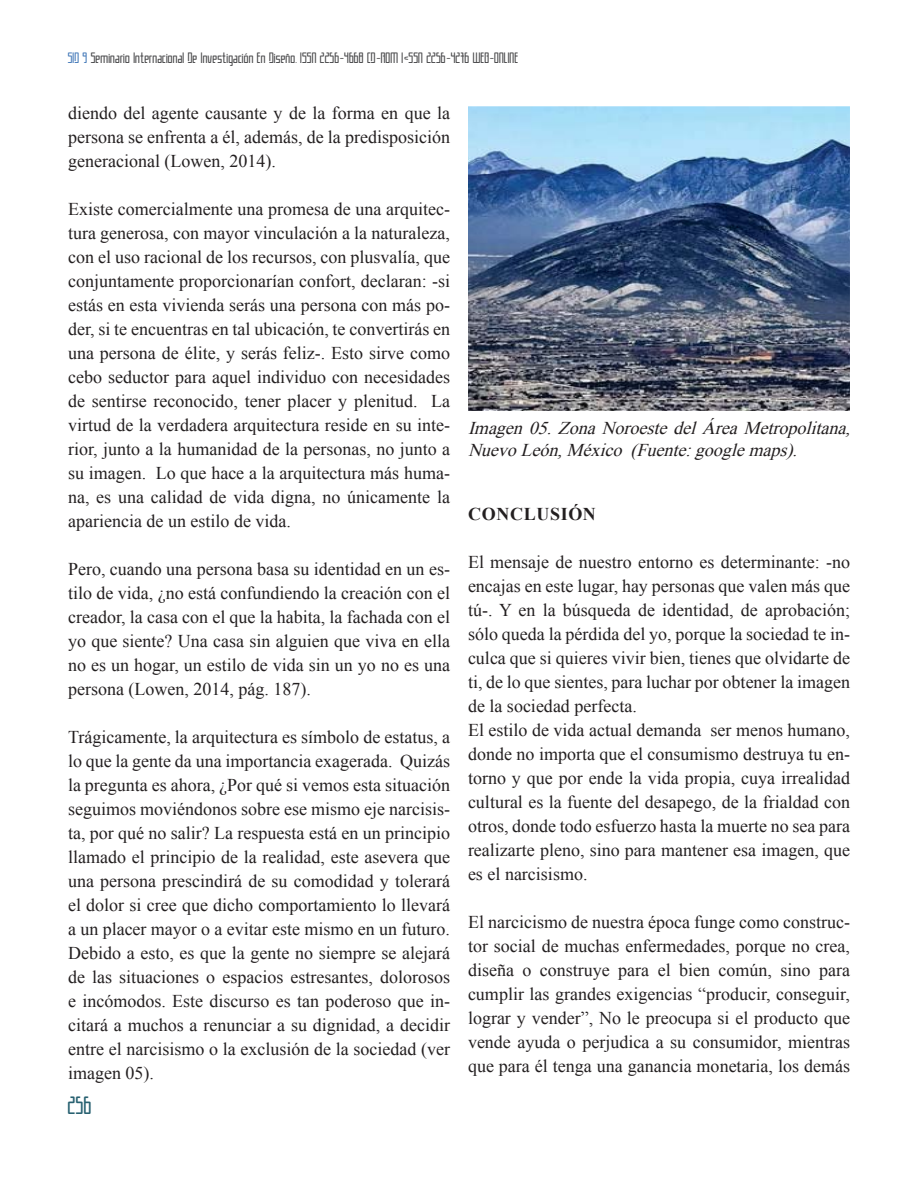
<style>
.page{position:relative;width:918px;height:1188px;background:#fff}
.page>*{position:absolute;margin:0;border:0;box-sizing:border-box;transform-origin:0 0}
.t1{font:22.5px "TALLER11";color:#286171}
.t2{font:18px/24px "Times New Roman";color:#231f20;text-align:justify}
.t3{font:italic 18px/21.6px "Times New Roman";color:#231f20}
.t4{font:700 18px "Times New Roman";letter-spacing:.035em;color:#231f20}
.t5{font:13.5px "TALLER11";color:#4a4a4c}
.s1{color:#457ab9}
</style>
<div class="page">
<img style="left:468px;top:106px;width:382px;height:305px">
<p class="t5" style="left:68px;top:51px;width:452px"><span class="s1">SID 9</span> Seminario Internacional De Investigación En Diseño. ISSN 2256-4668 CD-ROM I&lt;SSN 2256-4276 WEB-ONLINE</p>
<p class="t2" style="left:68px;top:101px;width:384px">diendo del agente causante y de la forma en que la persona se enfrenta a él, además, de la predisposición generacional (Lowen, 2014).</p>
<p class="t2" style="left:68px;top:197px;width:384px">Existe comercialmente una promesa de una arquitec&shy;tura generosa, con mayor vinculación a la naturaleza, con el uso racional de los recursos, con plusvalía, que conjuntamente proporcionarían confort, declaran: -si estás en esta vivienda serás una persona con más po&shy;der, si te encuentras en tal ubicación, te convertirás en una persona de élite, y serás feliz-. Esto sirve como cebo seductor para aquel individuo con necesidades de sentirse reconocido, tener placer y plenitud. La virtud de la verdadera arquitectura reside en su inte&shy;rior, junto a la humanidad de la personas, no junto a su imagen. Lo que hace a la arquitectura más huma&shy;na, es una calidad de vida digna, no únicamente la apariencia de un estilo de vida.</p>
<p class="t2" style="left:68px;top:557px;width:384px">Pero, cuando una persona basa su identidad en un es&shy;tilo de vida, ¿no está confundiendo la creación con el creador, la casa con el que la habita, la fachada con el yo que siente? Una casa sin alguien que viva en ella no es un hogar, un estilo de vida sin un yo no es una persona (Lowen, 2014, pág. 187).</p>
<p class="t2" style="left:68px;top:725px;width:384px">Trágicamente, la arquitectura es símbolo de estatus, a lo que la gente da una importancia exagerada. Quizás la pregunta es ahora, ¿Por qué si vemos esta situación seguimos moviéndonos sobre ese mismo eje narcisis&shy;ta, por qué no salir? La respuesta está en un principio llamado el principio de la realidad, este asevera que una persona prescindirá de su comodidad y tolerará el dolor si cree que dicho comportamiento lo llevará a un placer mayor o a evitar este mismo en un futuro.<br>Debido a esto, es que la gente no siempre se alejará de las situaciones o espacios estresantes, dolorosos e incómodos. Este discurso es tan poderoso que in&shy;citará a muchos a renunciar a su dignidad, a decidir entre el narcisismo o la exclusión de la sociedad (ver imagen 05).</p>
<p class="t1" style="left:68px;top:1094px;width:26px">256</p>
<p class="t3" style="left:468px;top:417px;width:389px">Imagen 05. Zona Noroeste del Área Metrop olitana,<br>NuevoLeón,México (Fuente:googlemap s).</p>
<p class="t4" style="left:468px;top:504px;width:129px">CONCLUSIÓN</p>
<p class="t2" style="left:468px;top:550px;width:384px;text-align:left">El mensaje de nuestro entorno es determinante: -no encajas en este lugar, hay personas que valen más que tú-. Y en la búsqueda de identidad, de aprobación; sólo queda la pérdida del yo, porque la sociedad te in&shy;culca que si quieres vivir bien, tienes que olvidarte de ti, de lo que sientes, para luchar por obtener la imagen de la sociedad perfecta.<br>El estilo de vida actual demanda ser menos humano, donde no importa que el consumismo destruya tu en&shy;torno y que por ende la vida propia, cuya irrealidad cultural es la fuente del desapego, de la frialdad con otros, donde todo esfuerzo hasta la muerte no sea para realizarte pleno, sino para mantener esa imagen, que es el narcisismo.</p>
<p class="t2" style="left:468px;top:910px;width:384px">El narcicismo de nuestra época funge como construc&shy;tor social de muchas enfermedades, porque no crea, diseña o construye para el bien común, sino para cumplir las grandes exigencias “producir, conseguir, lograr y vender”, No le preocupa si el producto que vende ayuda o perjudica a su consumidor, mientras que para él tenga una ganancia monetaria, los demás</p>
</div>
